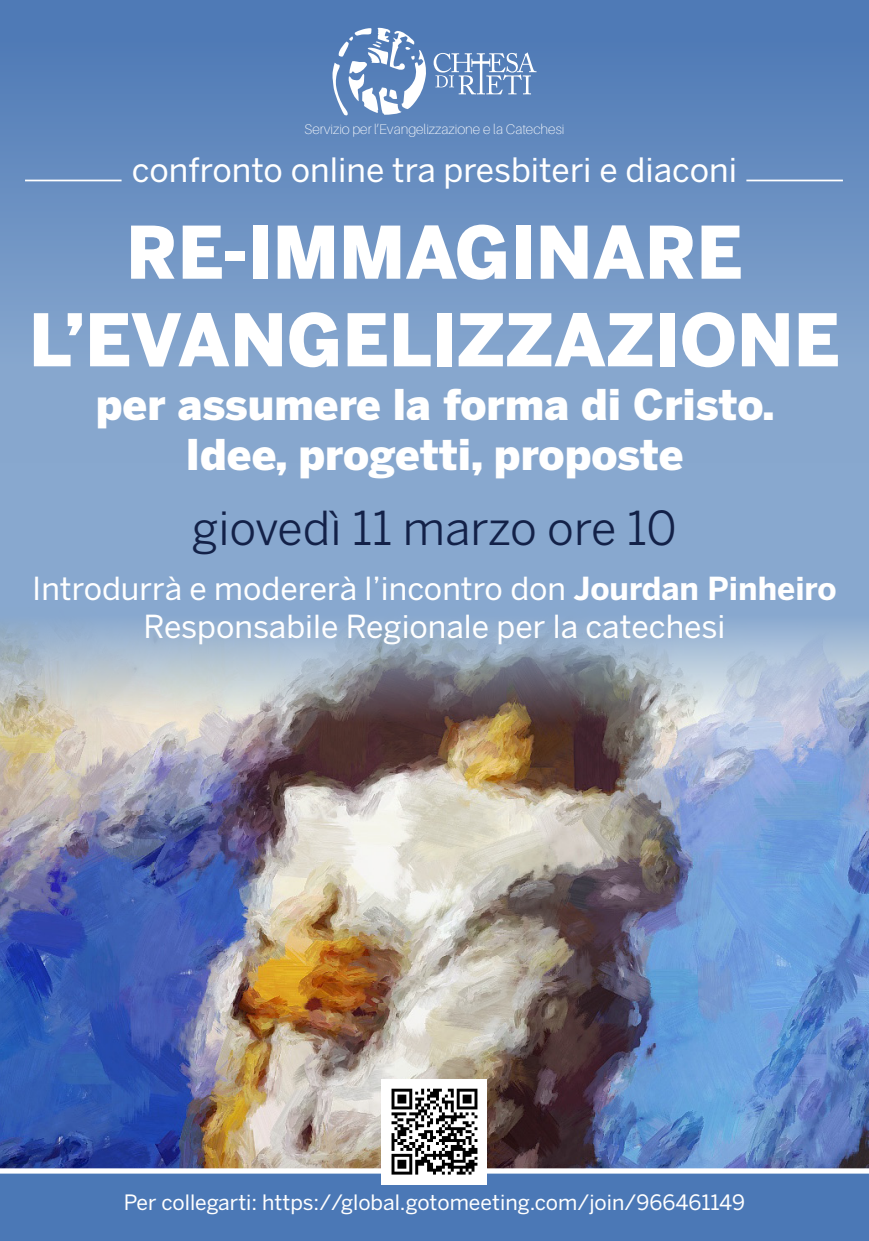
<style>
.page{position:relative;width:869px;height:1241px;background:#fff}
.page>*{position:absolute;margin:0;border:0;box-sizing:border-box;transform-origin:0 0}
.t1{font:900 71.75px/87.5px "Benton Sans";color:#fff;text-align:center}
.t2{font:46.38px "Benton Sans";color:#132148}
.t3{font:900 42px/50.4px "Benton Sans";color:#fff;text-align:center}
.t4{font:33.25px "Benton Sans";color:#fff}
.t5{font:31.5px/37.8px "Benton Sans";color:#fff;text-align:center}
.t6{font:21px "Benton Sans";color:#fff}
.t7{font:100 14px "Aileron";color:#fff}
.s1{font-weight:700}
</style>
<div class="page">
<div style="left:0;top:0;width:868px;height:1240px;background:#88a8cf"></div>
<div style="left:0;top:0;width:868px;height:462px;background:linear-gradient(to bottom,#4c78b5,#91afd2)"></div>
<img style="left:0;top:625px;width:868px;height:543px">
<svg style="left:0;top:1168px;width:868px;height:72px;background:#5781ba"></svg>
<div style="left:381px;top:1078px;width:106px;height:106px;background:#fff"></div>
<svg style="left:391px;top:1088px;width:86px;height:86px"></svg>
<hr style="left:25px;top:179px;width:96px;height:2px;background:#fff">
<hr style="left:746px;top:179px;width:96px;height:2px;background:#fff">
<svg style="left:332px;top:28px;width:94px;height:88px;background:#87a4cd"></svg>
<svg style="left:433px;top:52px;width:103px;height:42px;background:#7d9dc9"></svg>
<p class="t7" style="left:304px;top:121px;width:261px">Servizio per l’Evangelizzazione e la Catechesi</p>
<p class="t4" style="left:132px;top:150px;width:606px">confronto online tra presbiteri e diaconi</p>
<h1 class="t1" style="left:29px;top:208px;width:812px">RE-IMMAGINARE<br>L’EVANGELIZZAZIONE</h1>
<h3 class="t3" style="left:96px;top:378px;width:679px">per assumere la forma di Cristo.<br>Idee, progetti, proposte</h3>
<h2 class="t2" style="left:192px;top:500px;width:486px">giovedì 11 marzo ore 10</h2>
<p class="t5" style="left:32px;top:569px;width:805px">Introdurrà e modererà l’incontro don <span class="s1">Jourdan Pinheiro<br></span>Responsabile Regionale per la catechesi</p>
<p class="t6" style="left:124px;top:1189px;width:622px">Per collegarti: https://global.gotomeeting.com/join/966461149</p>
</div>
